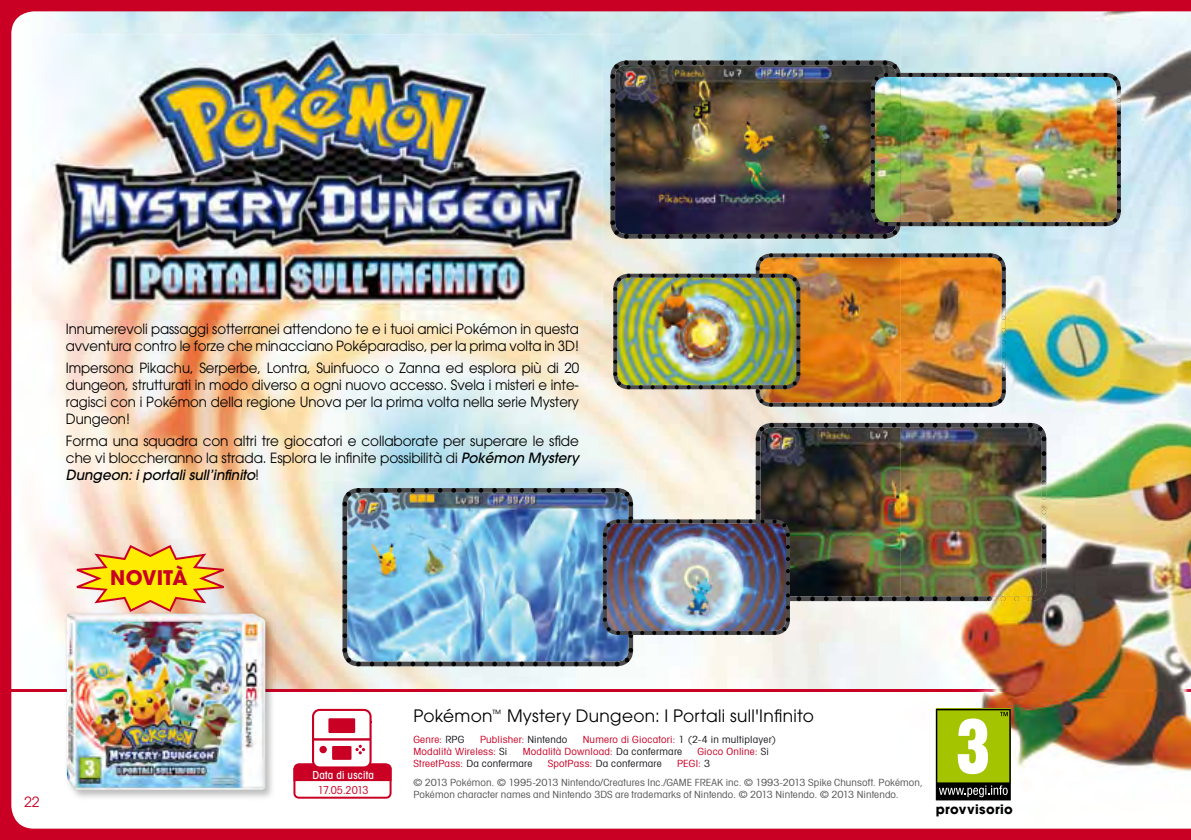
<style>
.page{position:relative;width:1191px;height:840px;background:#fff}
.page>*{position:absolute;margin:0;border:0;box-sizing:border-box;transform-origin:0 0}
.t1{font:700 20px "Avant Garde LT";color:#c90024}
.t2{font:17px "Avant Garde LT";letter-spacing:.02em;color:#000}
.t3{font:14px/16.8px "Avant Garde LT";letter-spacing:-.005em;color:#000;scale:.95 1}
.t4{font:14px/16.8px "Avant Garde LT";letter-spacing:-.005em;color:#000;text-align:justify}
.t5{font:14px "Avant Garde LT";color:#c90024}
.t6{font:700 13px "Avant Garde LT";letter-spacing:.025em;color:#000}
.t7{font:500 condensed 11px "Avant Garde LT";letter-spacing:.025em;color:#fff}
.t8{font:condensed 11px "Avant Garde LT";letter-spacing:-.065em;color:#c90024}
.t9{font:condensed 9.8px/19.2px "Avant Garde LT";letter-spacing:.01em;color:#575758;scale:1.11 1}
.t10{font:condensed 9.8px "Avant Garde LT";letter-spacing:.02em;color:#c90024;scale:1.11 1}
.t11{font:condensed 9.8px "Avant Garde LT";letter-spacing:.02em;color:#1c1b20;scale:1.11 1}
.s1{font-weight:500;font-style:italic}
.s2{color:#1c1b20}
.s3{color:#c90024}
</style>
<div class="page">
<img style="left:0;top:0;width:1191px;height:839px">
<p class="t3" style="left:66px;top:320px;width:541px">Innumerevoli passaggi sotterranei attendono te e i tuoi amici Pokémon in questa avventura contro le forze che minacciano Poképaradiso, per la prima volta in 3D!</p>
<p class="t3" style="left:66px;top:359px;width:541px;text-align:justify">Impersona Pikachu, Serperbe, Lontra, Suinfuoco o Zanna ed esplora più di 20 dungeon, strutturati in modo diverso a ogni nuovo accesso. Svela i misteri e inte&shy;ragisci con i Pokémon della regione Unova per la prima volta nella serie Mystery Dungeon!</p>
<p class="t4" style="left:66px;top:432px;width:514px">Forma una squadra con altri tre giocatori e collaborate per superare le sfide che vi bloccheranno la strada. Esplora le infinite possibilità di <span class="s1">Pokémon Mystery Dungeon: i portali sull’infinito</span>!</p>
<h1 class="t1" style="left:110px;top:564px;width:79px">NOVITÀ</h1>
<p class="t5" style="left:24px;top:792px;width:17px">22</p>
<p class="t7" style="left:312px;top:767px;width:63px">Data di uscita</p>
<p class="t8" style="left:318px;top:782px;width:52px">17.05.2013</p>
<p class="t2" style="left:413px;top:705px;width:402px">Pokémon<sup>™</sup> Mystery Dungeon: I Portali sull'Infinito</p>
<p class="t10" style="left:413px;top:733px;width:48px">Genre: <span class="s2">RPG</span></p>
<p class="t10" style="left:480px;top:733px;width:80px">Publisher: <span class="s2">Nintendo</span></p>
<p class="t11" style="left:583px;top:733px;width:175px"><span class="s3">Numero di Giocatori:</span> 1 (2-4 in multiplayer)</p>
<p class="t10" style="left:413px;top:745px;width:86px">Modalità Wireless: <span class="s2">Si</span></p>
<p class="t10" style="left:523px;top:745px;width:145px">Modalità Download: <span class="s2">Da confermare</span></p>
<p class="t10" style="left:697px;top:745px;width:66px">Gioco Online: <span class="s2">Si</span></p>
<p class="t11" style="left:413px;top:757px;width:109px"><span class="s3">StreetPass:</span> Da confermare</p>
<p class="t11" style="left:548px;top:757px;width:104px"><span class="s3">SpotPass:</span> Da confermare</p>
<p class="t9" style="left:413px;top:753px;width:461px;text-indent:264px"><span class="s3">PEGI:</span> <span class="s2">3<br></span>© 2013 Pokémon. © 1995-2013 Nintendo/Creatures Inc./GAME FREAK inc. © 1993-2013 Spike Chunsoft. Pokémon,</p>
<p class="t9" style="left:413px;top:784px;width:439px">Pokémon character names and Nintendo 3DS are trademarks of Nintendo. © 2013 Nintendo. © 2013 Nintendo.</p>
<p class="t6" style="left:935px;top:799px;width:79px">provvisorio</p>
</div>
